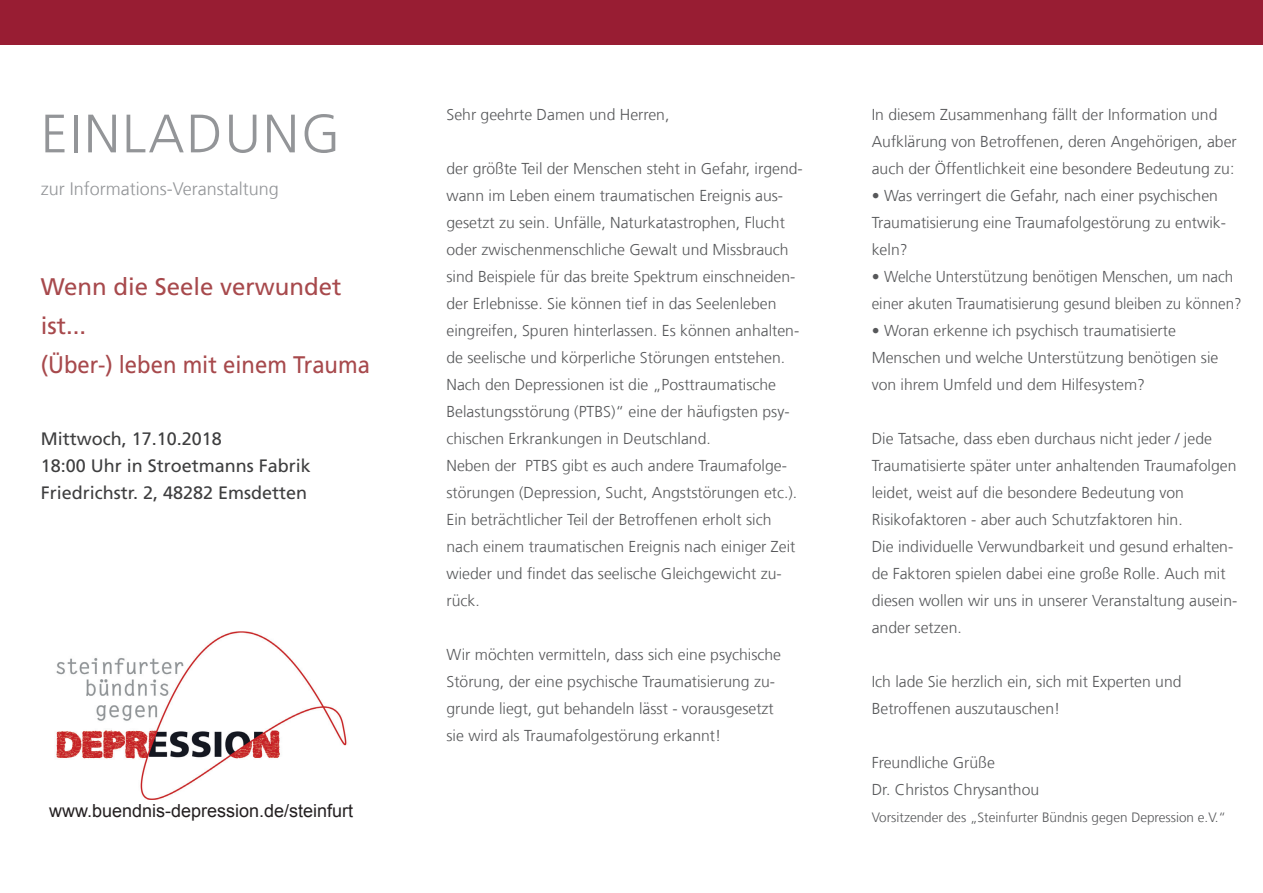
<style>
.page{position:relative;width:1263px;height:893px;background:#fff}
.page>*{position:absolute;margin:0;border:0;box-sizing:border-box;transform-origin:0 0}
.t1{font:300 54px "Frutiger LT Com";letter-spacing:.04em;color:#939598}
.t2{font:24px/39px "Frutiger LT Com";color:#a7494c}
.t3{font:24px "Frutiger LT Com";color:#a7494c;scale:.92 1}
.t4{font:18px/27px "Frutiger LT Com";color:#3e3e3f}
.t5{font:18px "Arial";color:#231f20}
.t6{font:300 18px "Frutiger LT Com";color:#939598}
.t7{font:300 15.75px/27px "Frutiger LT Com";color:#57585a}
.t8{font:300 13.5px "Frutiger LT Com";color:#57585a}
</style>
<div class="page">
<div style="left:0;top:0;width:1263px;height:45px;background:#981d33"></div>
<img style="left:56px;top:632px;width:291px;height:168px">
<p class="t1" style="left:41px;top:102px;width:301px">EINLADUNG</p>
<p class="t6" style="left:41px;top:178px;width:240px">zur Informations-Veranstaltung</p>
<p class="t2" style="left:41px;top:267px;width:302px">Wenn die Seele verwundet ist...</p>
<p class="t3" style="left:41px;top:350px;width:359px">(Über-) leben mit einem Trauma</p>
<p class="t4" style="left:41px;top:425px;width:272px">Mittwoch, 17.10.2018<br>18:00 Uhr in Stroetmanns Fabrik</p>
<p class="t4" style="left:41px;top:479px;width:268px">Friedrichstr. 2, 48282 Emsdetten</p>
<p class="t5" style="left:49px;top:799px;width:306px">www.buendnis-depression.de/steinfurt</p>
<p class="t7" style="left:446px;top:101px;width:224px">Sehr geehrte Damen und Herren,</p>
<p class="t7" style="left:446px;top:155px;width:358px">der größte Teil der Menschen steht in Gefahr, irgend&shy;wann im Leben einem traumatischen Ereignis aus&shy;gesetzt zu sein. Unfälle, Naturkatastrophen, Flucht oder zwischenmenschliche Gewalt und Missbrauch sind Beispiele für das breite Spektrum einschneiden&shy;der Erlebnisse. Sie können tief in das Seelenleben eingreifen, Spuren hinterlassen. Es können anhalten&shy;de seelische und körperliche Störungen entstehen.<br>Nach den Depressionen ist die „Posttraumatische Belastungsstörung (PTBS)“ eine der häufigsten psy&shy;chischen Erkrankungen in Deutschland.</p>
<p class="t7" style="left:446px;top:452px;width:352px">Neben der PTBS gibt es auch andere Traumafolge&shy;störungen (Depression, Sucht, Angststörungen etc.).</p>
<p class="t7" style="left:446px;top:506px;width:350px">Ein beträchtlicher Teil der Betroffenen erholt sich nach einem traumatischen Ereignis nach einiger Zeit wieder und findet das seelische Gleichgewicht zu&shy;rück.</p>
<p class="t7" style="left:446px;top:641px;width:336px">Wir möchten vermitteln, dass sich eine psychische Störung, der eine psychische Traumatisierung zu&shy;grunde liegt, gut behandeln lässt - vorausgesetzt sie wird als Traumafolgestörung erkannt!</p>
<p class="t7" style="left:872px;top:101px;width:367px">In diesem Zusammenhang fällt der Information und<br>Aufklärung von Betroffenen, deren Angehörigen, aber auch der Öffentlichkeit eine besondere Bedeutung zu:</p>
<p class="t7" style="left:872px;top:182px;width:356px">• Was verringert die Gefahr, nach einer psychischen<br>Traumatisierung eine Traumafolgestörung zu entwic&shy;keln?</p>
<p class="t7" style="left:872px;top:263px;width:371px">• Welche Unterstützung benötigen Menschen, um nach einer akuten Traumatisierung gesund bleiben zu können?</p>
<p class="t7" style="left:872px;top:317px;width:348px">• Woran erkenne ich psychisch traumatisierte<br>Menschen und welche Unterstützung benötigen sie von ihrem Umfeld und dem Hilfesystem?</p>
<p class="t7" style="left:872px;top:425px;width:367px">Die Tatsache, dass eben durchaus nicht jeder / jede Traumatisierte später unter anhaltenden Traumafolgen leidet, weist auf die besondere Bedeutung von Risikofaktoren - aber auch Schutzfaktoren hin.<br>Die individuelle Verwundbarkeit und gesund erhalten&shy;de Faktoren spielen dabei eine große Rolle. Auch mit diesen wollen wir uns in unserer Veranstaltung ausein&shy;ander setzen.</p>
<p class="t7" style="left:872px;top:668px;width:311px">Ich lade Sie herzlich ein, sich mit Experten und<br>Betroffenen auszutauschen!</p>
<p class="t7" style="left:872px;top:749px;width:125px">Freundliche Grüße</p>
<p class="t7" style="left:872px;top:776px;width:169px">Dr. Christos Chrysanthou</p>
<p class="t8" style="left:872px;top:810px;width:356px">Vorsitzender des „Steinfurter Bündnis gegen Depression e.V.“</p>
</div>
